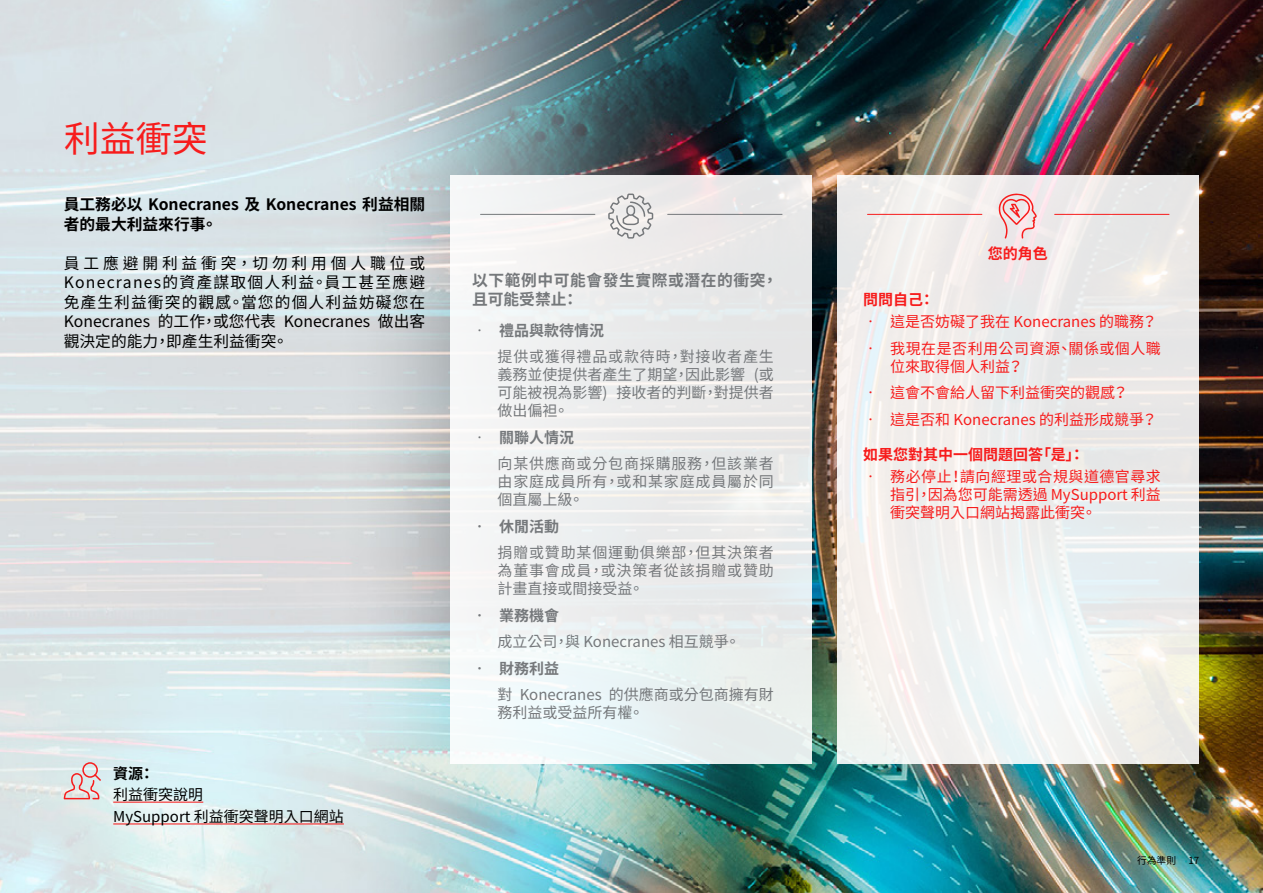
<style>
.page{position:relative;width:1263px;height:893px;background:#fff}
.page>*{position:absolute;margin:0;border:0;box-sizing:border-box;transform-origin:0 0}
.t1{font:36px "Noto Sans CJ Ktc";color:#f71c1c}
.t2{font:15.75px/19.5px "Noto Sans CJ Ktc";color:#000;text-align:justify}
.t3{font:700 15.75px/19.5px "Noto Sans CJ Ktc";color:#000}
.t4{font:700 15.75px/19.5px "Noto Sans CJ Ktc";letter-spacing:.035em;color:#75787b}
.t5{font:15px/18px "Noto Sans CJ Ktc";color:#75787b;text-align:justify}
.t6{font:15px/18px "Noto Sans CJ Ktc";color:#f71c1c;text-align:justify}
.t7{font:15px/26.5px "Noto Sans CJ Ktc";letter-spacing:.055em;color:#75787b}
.t8{font:15px/18px "Noto Sans CJ Ktc";letter-spacing:.03em;color:#f71c1c}
.t9{font:15px/21.8px "Noto Sans CJ Ktc";color:#000}
.t10{font:700 15px "Noto Sans CJ Ktc";color:#f71c1c}
.t11{font:700 15px "Noto Sans CJ Ktc";color:#75787b}
.t12{font:700 15px "Noto Sans CJ Ktc";color:#000}
.t13{font:9.75px "Noto Sans CJ Ktc";color:#000}
.s1{font-weight:700}
</style>
<div class="page">
<img style="left:0;top:0;width:1263px;height:893px">
<hr style="left:113px;top:802px;width:90px;height:1px;background:#f71c1c">
<hr style="left:113px;top:823px;width:231px;height:1px;background:#f71c1c">
<svg style="left:64px;top:762px;width:37px;height:37px"></svg>
<div style="left:838px;top:176px;width:361px;height:588px;background:linear-gradient(to bottom,#ece9e9,#f2f4f2)"></div>
<svg style="left:999px;top:193px;width:38px;height:46px;background:#f0bebf"></svg>
<hr style="left:867px;top:214px;width:115px;height:1px;background:#f71c1c">
<hr style="left:1055px;top:214px;width:114px;height:1px;background:#f71c1c">
<div style="left:451px;top:176px;width:361px;height:588px;background:linear-gradient(to right,#f5f7f8,#e6e8e7)"></div>
<svg style="left:608px;top:194px;width:45px;height:45px;background:#d5d4d4"></svg>
<hr style="left:480px;top:214px;width:115px;height:1px;background:#75787b">
<hr style="left:668px;top:214px;width:114px;height:1px;background:#75787b">
<h1 class="t1" style="left:64px;top:118px;width:145px">利益衝突</h1>
<p class="t3" style="left:64px;top:195px;width:363px">員工務必以 Konecranes 及 Konecranes 利益相關者的最大利益來行事。</p>
<p class="t2" style="left:64px;top:253px;width:363px">員工應避開利益衝突，切勿利用個人職位或Konecranes的資產謀取個人利益。員工甚至應避免產生利益衝突的觀感。當您的個人利益妨礙您在Konecranes 的工作，或您代表 Konecranes 做出客觀決定的能力，即產生利益衝突。</p>
<p class="t12" style="left:113px;top:765px;width:43px">資源：</p>
<p class="t9" style="left:113px;top:784px;width:232px">利益衝突說明<br>MySupport 利益衝突聲明入口網站</p>
<p class="t4" style="left:472px;top:270px;width:307px">以下範例中可能會發生實際或潛在的衝突，且可能受禁止：</p>
<p class="t7" style="left:497px;top:317px;width:278px;text-indent:-26px">• <span class="s1">禮品與款待情況<br></span>提供或獲得禮品或款待時，對接收者產生</p>
<p class="t5" style="left:497px;top:366px;width:278px">義務並使提供者產生了期望，因此影響 (或可能被視為影響) 接收者的判斷，對提供者做出偏袒。</p>
<p class="t7" style="left:497px;top:424px;width:278px;text-indent:-26px">• <span class="s1">關聯人情況<br></span>向某供應商或分包商採購服務，但該業者</p>
<p class="t7" style="left:497px;top:473px;width:278px;line-height:18px">由家庭成員所有，或和某家庭成員屬於同個直屬上級。</p>
<p class="t11" style="left:472px;top:518px;width:88px">• 休閒活動</p>
<p class="t5" style="left:497px;top:544px;width:278px">捐贈或贊助某個運動俱樂部，但其決策者為董事會成員，或決策者從該捐贈或贊助計畫直接或間接受益。</p>
<p class="t11" style="left:472px;top:607px;width:88px">• 業務機會</p>
<p class="t5" style="left:497px;top:633px;width:244px">成立公司，與 Konecranes 相互競爭。</p>
<p class="t11" style="left:472px;top:660px;width:88px">• 財務利益</p>
<p class="t5" style="left:497px;top:686px;width:278px">對 Konecranes 的供應商或分包商擁有財務利益或受益所有權。</p>
<p class="t10" style="left:988px;top:246px;width:61px">您的角色</p>
<p class="t10" style="left:863px;top:291px;width:73px">問問自己：</p>
<p class="t6" style="left:863px;top:313px;width:295px">• 這是否妨礙了我在 Konecranes 的職務？</p>
<p class="t8" style="left:890px;top:340px;width:272px;text-indent:-27px">• 我現在是否利用公司資源、關係或個人職位來取得個人利益？</p>
<p class="t6" style="left:863px;top:384px;width:266px">• 這會不會給人留下利益衝突的觀感？</p>
<p class="t6" style="left:863px;top:411px;width:295px">• 這是否和 Konecranes 的利益形成競爭？</p>
<p class="t10" style="left:863px;top:446px;width:223px">如果您對其中一個問題回答「是」：</p>
<p class="t6" style="left:890px;top:468px;width:272px;text-indent:-27px">• 務必停止！請向經理或合規與道德官尋求指引，因為您可能需透過 MySupport 利益衝突聲明入口網站揭露此衝突。</p>
<p class="t13" style="left:1137px;top:855px;width:40px">行為準則</p>
<p class="t13" style="left:1188px;top:855px;width:12px">17</p>
</div>
